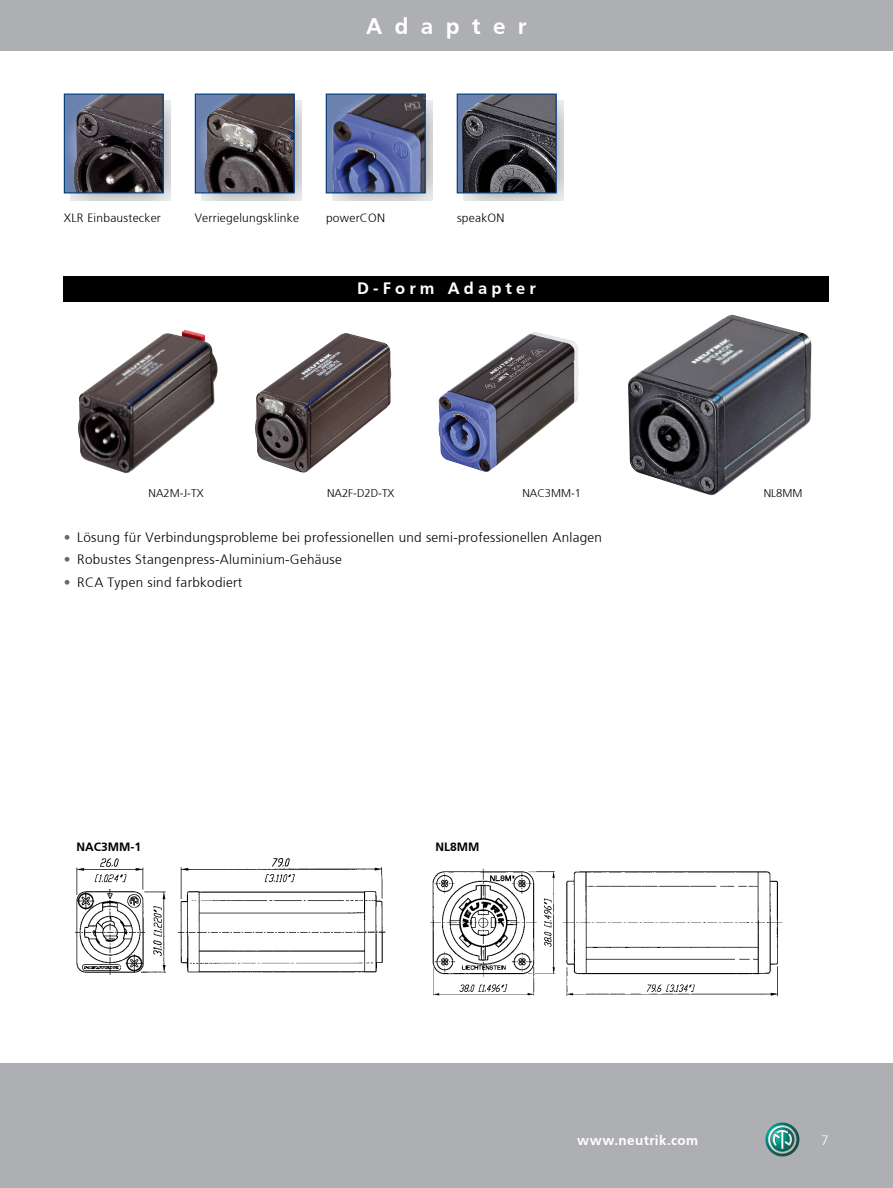
<style>
.page{position:relative;width:893px;height:1188px;background:#fff}
.page>*{position:absolute;margin:0;border:0;box-sizing:border-box;transform-origin:0 0}
.t1{font:700 22.5px "Frutiger";letter-spacing:.55em;color:#fff}
.t2{font:700 16.5px "Frutiger";letter-spacing:.25em;color:#fff}
.t3{font:300 13.5px "Frutiger";letter-spacing:.02em;color:#000}
.t4{font:700 13.5px "Frutiger";letter-spacing:.025em;color:#fff}
.t5{font:300 13.5px "Frutiger";color:#fff}
.t6{font:300 12px "Frutiger";letter-spacing:.02em;color:#000}
.t7{font:700 12px "Frutiger";color:#000}
.t8{font:300 11.25px "Frutiger";color:#000}
.s1{color:#68676c}
</style>
<div class="page">
<div style="left:0;top:0;width:893px;height:51px;background:#aeafb2"></div>
<div style="left:13px;top:1063px;width:880px;height:125px;background:#aeafb2"></div>
<img style="left:765px;top:1123px;width:34px;height:33px">
<div style="left:0;top:1063px;width:13px;height:125px;background:#aeafb2"></div>
<img style="left:628px;top:315px;width:184px;height:181px">
<div style="left:64px;top:276px;width:765px;height:26px;background:#000"></div>
<img style="left:70px;top:100px;width:100px;height:100px">
<img style="left:201px;top:100px;width:100px;height:100px">
<img style="left:332px;top:100px;width:100px;height:100px">
<div style="left:64px;top:94px;width:99px;height:99px;background:#6b82b0"></div>
<img style="left:70px;top:96px;width:92px;height:95px">
<div style="left:64px;top:94px;width:100px;height:99px;border:1px solid #003c78"></div>
<div style="left:195px;top:94px;width:99px;height:99px;background:#6b82b0"></div>
<img style="left:201px;top:96px;width:92px;height:95px">
<div style="left:195px;top:94px;width:100px;height:99px;border:1px solid #003c78"></div>
<img style="left:329px;top:96px;width:95px;height:95px">
<div style="left:326px;top:94px;width:100px;height:99px;border:1px solid #003c78"></div>
<img style="left:78px;top:330px;width:140px;height:144px">
<img style="left:255px;top:333px;width:137px;height:140px">
<img style="left:463px;top:100px;width:100px;height:100px">
<div style="left:457px;top:94px;width:99px;height:99px;background:#6b82b0"></div>
<img style="left:462px;top:96px;width:93px;height:95px">
<div style="left:457px;top:94px;width:100px;height:99px;border:1px solid #003c78"></div>
<img style="left:430px;top:868px;width:352px;height:128px">
<img style="left:75px;top:858px;width:311px;height:117px">
<img style="left:438px;top:332px;width:141px;height:140px">
<h1 class="t1" style="left:366px;top:13px;width:162px">Adapter</h1>
<p class="t6" style="left:64px;top:211px;width:99px">XLR Einbaustecker</p>
<p class="t6" style="left:195px;top:211px;width:106px">Verriegelungsklinke</p>
<p class="t6" style="left:326px;top:211px;width:61px">powerCON</p>
<p class="t6" style="left:457px;top:211px;width:49px">speakON</p>
<p class="t2" style="left:357px;top:279px;width:180px">D-Form Adapter</p>
<p class="t8" style="left:149px;top:487px;width:57px">NA2M-J-TX</p>
<p class="t8" style="left:327px;top:487px;width:69px">NA2F-D2D-TX</p>
<p class="t8" style="left:522px;top:487px;width:60px">NAC3MM-1</p>
<p class="t8" style="left:764px;top:487px;width:40px">NL8MM</p>
<p class="t3" style="left:64px;top:529px;width:540px"><span class="s1">•</span> Lösung für Verbindungsprobleme bei professionellen und semi-professionellen Anlagen</p>
<p class="t3" style="left:64px;top:552px;width:280px"><span class="s1">•</span> Robustes Stangenpress-Aluminium-Gehäuse</p>
<p class="t3" style="left:64px;top:574px;width:180px"><span class="s1">•</span> RCA Typen sind farbkodiert</p>
<p class="t7" style="left:77px;top:840px;width:66px">NAC3MM-1</p>
<p class="t7" style="left:435px;top:840px;width:45px">NL8MM</p>
<p class="t4" style="left:577px;top:1132px;width:123px">www.neutrik.com</p>
<p class="t5" style="left:821px;top:1132px;width:9px">7</p>
</div>
